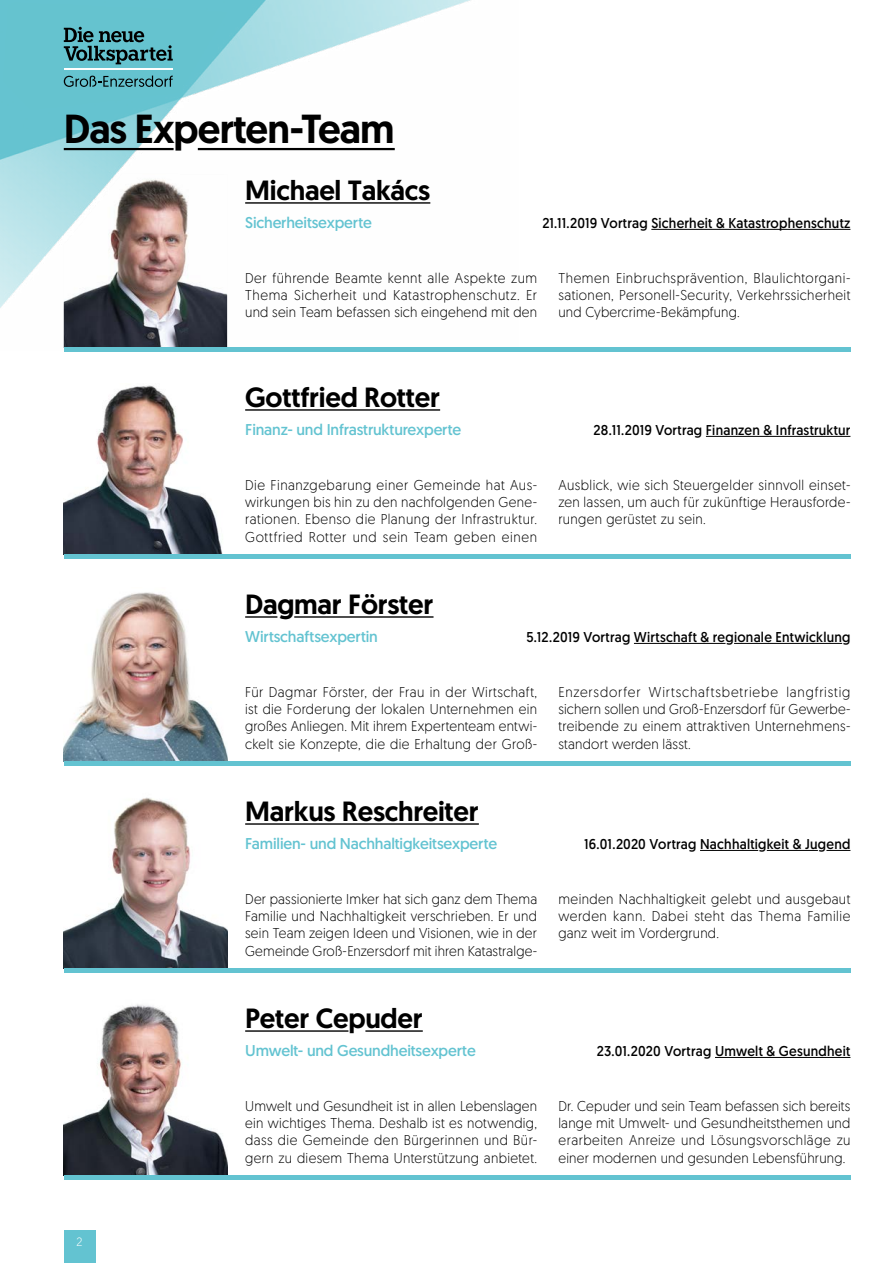
<style>
.page{position:relative;width:893px;height:1263px;background:#fff}
.page>*{position:absolute;margin:0;border:0;box-sizing:border-box;transform-origin:0 0}
.Head_2019{font:500 40.5px "Geomanist";letter-spacing:-.025em;color:#000}
.Name{font:500 27.75px "Geomanist";letter-spacing:-.01em;color:#000}
.Werdegang{font:15.6px "Geomanist";letter-spacing:-.01em;color:#63c3d1}
.Copy_2019{font:300 14.25px/17.2px "Geomanist";letter-spacing:.02em;color:#000;text-align:justify;scale:.95 1}
.Copy_2019-2{font:14.25px "Geomanist";letter-spacing:.015em;color:#000;scale:.95 1}
.t1{font:300 12px "Geomanist";color:#fff}
</style>
<div class="page">
<img style="left:0;top:0;width:471px;height:348px">
<div style="left:64px;top:1231px;width:31px;height:32px;background:#63c3d1"></div>
<hr style="left:64px;top:68px;width:109px;height:2px;background:#fff">
<svg style="left:64px;top:27px;width:109px;height:37px;background:#478991"></svg>
<svg style="left:64px;top:76px;width:109px;height:11px"></svg>
<hr style="left:64px;top:148px;width:110px;height:2px;background:#000">
<hr style="left:198px;top:148px;width:197px;height:2px;background:#000">
<img style="left:64px;top:174px;width:163px;height:173px">
<img style="left:64px;top:385px;width:159px;height:169px">
<img style="left:64px;top:592px;width:163px;height:169px">
<img style="left:64px;top:797px;width:163px;height:171px">
<img style="left:64px;top:1004px;width:163px;height:171px">
<hr style="left:245px;top:202px;width:185px;height:2px;background:#000">
<hr style="left:245px;top:409px;width:195px;height:2px;background:#000">
<hr style="left:245px;top:616px;width:32px;height:2px;background:#000">
<hr style="left:294px;top:616px;width:140px;height:2px;background:#000">
<hr style="left:245px;top:823px;width:234px;height:2px;background:#000">
<hr style="left:245px;top:1030px;width:103px;height:2px;background:#000">
<hr style="left:365px;top:1030px;width:58px;height:2px;background:#000">
<div style="left:64px;top:347px;width:786px;height:5px;background:#63c3d1"></div>
<div style="left:64px;top:554px;width:786px;height:5px;background:#63c3d1"></div>
<div style="left:64px;top:761px;width:786px;height:5px;background:#63c3d1"></div>
<div style="left:64px;top:968px;width:786px;height:5px;background:#63c3d1"></div>
<div style="left:64px;top:1175px;width:786px;height:5px;background:#63c3d1"></div>
<hr style="left:651px;top:229px;width:199px;height:1px;background:#000">
<hr style="left:706px;top:436px;width:144px;height:1px;background:#000">
<hr style="left:634px;top:643px;width:91px;height:1px;background:#000">
<hr style="left:734px;top:643px;width:108px;height:1px;background:#000">
<hr style="left:700px;top:850px;width:58px;height:1px;background:#000">
<hr style="left:767px;top:850px;width:51px;height:1px;background:#000">
<svg style="left:826px;top:850px;width:24px;height:1px"></svg>
<hr style="left:715px;top:1057px;width:135px;height:1px;background:#000">
<p class="Head_2019" style="left:64px;top:102px;width:332px">Das Experten-Team</p>
<p class="Name" style="left:245px;top:172px;width:187px">Michael Takács</p>
<p class="Werdegang" style="left:245px;top:213px;width:128px">Sicherheitsexperte</p>
<p class="Copy_2019-2" style="left:542px;top:214px;width:326px">21.11.2019 Vortrag Sicherheit &amp; Katastrophenschutz</p>
<p class="Copy_2019" style="left:245px;top:269px;width:309px">Der führende Beamte kennt alle Aspekte zum Thema Sicherheit und Katastrophenschutz. Er und sein Team befassen sich eingehend mit den</p>
<p class="Copy_2019" style="left:558px;top:269px;width:309px">Themen Einbruchsprävention, Blaulichtorgani&shy;sationen, Personell-Security, Verkehrssicherheit und Cybercrime-Bekämpfung.</p>
<p class="Name" style="left:245px;top:379px;width:196px">Gottfried Rotter</p>
<p class="Werdegang" style="left:245px;top:420px;width:218px">Finanz- und Infrastrukturexperte</p>
<p class="Copy_2019-2" style="left:594px;top:421px;width:272px">28.11.2019 Vortrag Finanzen &amp; Infrastruktur</p>
<p class="Copy_2019" style="left:245px;top:476px;width:309px">Die Finanzgebarung einer Gemeinde hat Aus&shy;wirkungen bis hin zu den nachfolgenden Gene&shy;rationen. Ebenso die Planung der Infrastruktur.<br>Gottfried Rotter und sein Team geben einen</p>
<p class="Copy_2019" style="left:558px;top:476px;width:309px">Ausblick, wie sich Steuergelder sinnvoll einset&shy;zen lassen, um auch für zukünftige Herausforde&shy;rungen gerüstet zu sein.</p>
<p class="Name" style="left:245px;top:586px;width:190px">Dagmar Förster</p>
<p class="Werdegang" style="left:245px;top:627px;width:134px">Wirtschaftsexpertin</p>
<p class="Copy_2019-2" style="left:526px;top:628px;width:343px">5.12.2019 Vortrag Wirtschaft &amp; regionale Entwicklung</p>
<p class="Copy_2019" style="left:245px;top:683px;width:309px">Für Dagmar Förster, der Frau in der Wirtschaft, ist die Forderung der lokalen Unternehmen ein großes Anliegen. Mit ihrem Expertenteam entwi&shy;ckelt sie Konzepte, die die Erhaltung der Groß-</p>
<p class="Copy_2019" style="left:558px;top:683px;width:309px">Enzersdorfer Wirtschaftsbetriebe langfristig sichern sollen und Groß-Enzersdorf für Gewerbe&shy;treibende zu einem attraktiven Unternehmens&shy;standort werden lässt.</p>
<p class="Name" style="left:245px;top:793px;width:235px">Markus Reschreiter</p>
<p class="Werdegang" style="left:245px;top:834px;width:254px">Familien- und Nachhaltigkeitsexperte</p>
<p class="Copy_2019-2" style="left:584px;top:835px;width:282px">16.01.2020 Vortrag Nachhaltigkeit &amp; Jugend</p>
<p class="Copy_2019" style="left:245px;top:890px;width:309px">Der passionierte Imker hat sich ganz dem Thema Familie und Nachhaltigkeit verschrieben. Er und sein Team zeigen Ideen und Visionen, wie in der Gemeinde Groß-Enzersdorf mit ihren Katastralge-</p>
<p class="Copy_2019" style="left:558px;top:890px;width:309px">meinden Nachhaltigkeit gelebt und ausgebaut werden kann. Dabei steht das Thema Familie ganz weit im Vordergrund.</p>
<p class="Name" style="left:245px;top:1000px;width:179px">Peter Cepuder</p>
<p class="Werdegang" style="left:245px;top:1041px;width:232px">Umwelt- und Gesundheitsexperte</p>
<p class="Copy_2019-2" style="left:597px;top:1042px;width:268px">23.01.2020 Vortrag Umwelt &amp; Gesundheit</p>
<p class="t1" style="left:77px;top:1234px;width:7px">2</p>
<p class="Copy_2019" style="left:245px;top:1097px;width:309px">Umwelt und Gesundheit ist in allen Lebenslagen ein wichtiges Thema. Deshalb ist es notwendig, dass die Gemeinde den Bürgerinnen und Bür&shy;gern zu diesem Thema Unterstützung anbietet.</p>
<p class="Copy_2019" style="left:558px;top:1097px;width:309px">Dr. Cepuder und sein Team befassen sich bereits lange mit Umwelt- und Gesundheitsthemen und erarbeiten Anreize und Lösungsvorschläge zu einer modernen und gesunden Lebensführung.</p>
</div>
